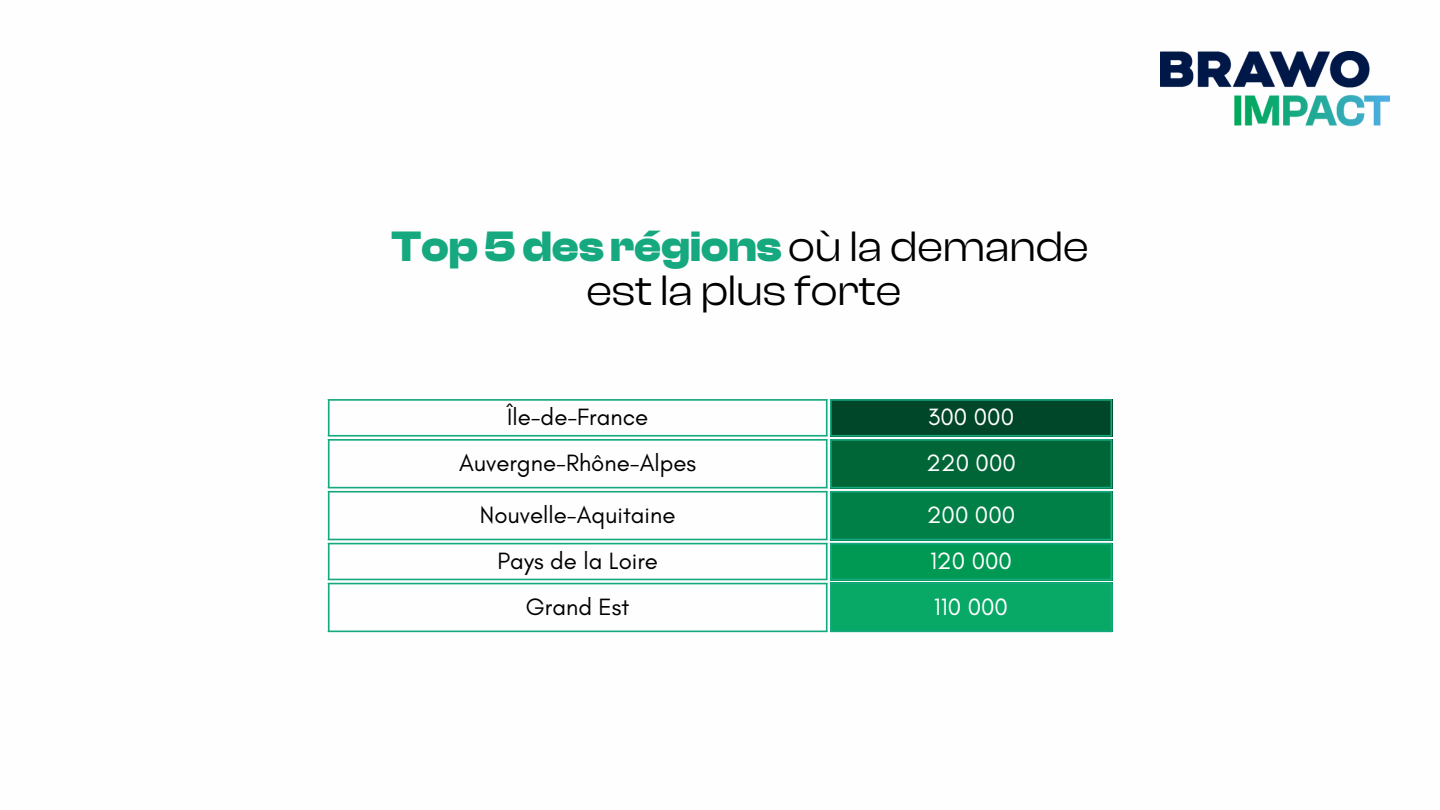
<style>
.page{position:relative;width:1440px;height:810px;background:#fff}
.page>*{position:absolute;margin:0;border:0;box-sizing:border-box;transform-origin:0 0}
.t1{font:44px/43.5px "Clash Display";color:#000;text-align:center}
.t2{font:24px "Glacial Indifference";color:#000}
.t3{font:24px "Glacial Indifference";color:#fff}
.s1{font-weight:700;color:#16a980}
</style>
<div class="page">
<img style="left:1160px;top:51px;width:230px;height:76px">
<div style="left:830px;top:399px;width:282px;height:38px;background:#004628"></div>
<div style="left:830px;top:439px;width:282px;height:49px;background:#006638"></div>
<div style="left:830px;top:491px;width:282px;height:49px;background:#008047"></div>
<div style="left:830px;top:543px;width:282px;height:37px;background:#009954"></div>
<div style="left:830px;top:583px;width:282px;height:49px;background:#08a866"></div>
<hr style="left:328px;top:401px;width:2px;height:34px;background:#16a980">
<hr style="left:826px;top:401px;width:2px;height:34px;background:#16a980">
<hr style="left:328px;top:399px;width:500px;height:2px;background:#16a980">
<hr style="left:328px;top:435px;width:500px;height:2px;background:#16a980">
<hr style="left:830px;top:401px;width:2px;height:34px;background:#16a980">
<hr style="left:1110px;top:401px;width:2px;height:34px;background:#16a980">
<hr style="left:830px;top:399px;width:282px;height:2px;background:#16a980">
<hr style="left:830px;top:435px;width:282px;height:2px;background:#16a980">
<hr style="left:328px;top:441px;width:2px;height:46px;background:#16a980">
<hr style="left:826px;top:441px;width:2px;height:46px;background:#16a980">
<hr style="left:328px;top:439px;width:500px;height:2px;background:#16a980">
<hr style="left:328px;top:487px;width:500px;height:1px;background:#16a980">
<hr style="left:830px;top:441px;width:2px;height:46px;background:#16a980">
<hr style="left:1110px;top:441px;width:2px;height:46px;background:#16a980">
<hr style="left:830px;top:439px;width:282px;height:2px;background:#16a980">
<hr style="left:830px;top:487px;width:282px;height:1px;background:#16a980">
<hr style="left:328px;top:493px;width:2px;height:46px;background:#16a980">
<hr style="left:826px;top:493px;width:2px;height:46px;background:#16a980">
<hr style="left:328px;top:491px;width:500px;height:2px;background:#16a980">
<hr style="left:328px;top:539px;width:500px;height:1px;background:#16a980">
<hr style="left:830px;top:493px;width:2px;height:46px;background:#16a980">
<hr style="left:1110px;top:493px;width:2px;height:46px;background:#16a980">
<hr style="left:830px;top:491px;width:282px;height:2px;background:#16a980">
<hr style="left:830px;top:539px;width:282px;height:1px;background:#16a980">
<hr style="left:328px;top:544px;width:2px;height:35px;background:#16a980">
<hr style="left:826px;top:544px;width:2px;height:35px;background:#16a980">
<hr style="left:328px;top:543px;width:500px;height:1px;background:#16a980">
<hr style="left:328px;top:579px;width:500px;height:1px;background:#16a980">
<hr style="left:830px;top:544px;width:2px;height:35px;background:#16a980">
<hr style="left:1110px;top:544px;width:2px;height:35px;background:#16a980">
<hr style="left:830px;top:543px;width:282px;height:1px;background:#16a980">
<hr style="left:830px;top:579px;width:282px;height:1px;background:#16a980">
<hr style="left:328px;top:584px;width:2px;height:47px;background:#16a980">
<hr style="left:826px;top:584px;width:2px;height:47px;background:#16a980">
<hr style="left:328px;top:583px;width:500px;height:1px;background:#16a980">
<hr style="left:328px;top:631px;width:500px;height:1px;background:#16a980">
<hr style="left:830px;top:584px;width:2px;height:47px;background:#16a980">
<hr style="left:1110px;top:584px;width:2px;height:47px;background:#16a980">
<hr style="left:830px;top:583px;width:282px;height:1px;background:#16a980">
<hr style="left:830px;top:631px;width:282px;height:1px;background:#16a980">
<p class="t1" style="left:391px;top:225px;width:699px"><span class="s1">Top5desrégions</span>où la demande est la plus forte</p>
<h2 class="t2" style="left:507px;top:403px;width:143px">Île-de-France</h2>
<h1 class="t3" style="left:928px;top:403px;width:88px">300 000</h1>
<p class="t2" style="left:459px;top:449px;width:239px">Auvergne-Rhône-Alpes</p>
<p class="t3" style="left:926px;top:449px;width:91px">220 000</p>
<p class="t2" style="left:480px;top:501px;width:197px">Nouvelle-Aquitaine</p>
<p class="t3" style="left:927px;top:501px;width:90px">200 000</p>
<p class="t2" style="left:497px;top:546px;width:162px">Pays de la Loire</p>
<p class="t3" style="left:930px;top:546px;width:84px">120 000</p>
<p class="t2" style="left:526px;top:592px;width:105px">Grand Est</p>
<p class="t3" style="left:934px;top:592px;width:76px">110 000</p>
</div>
